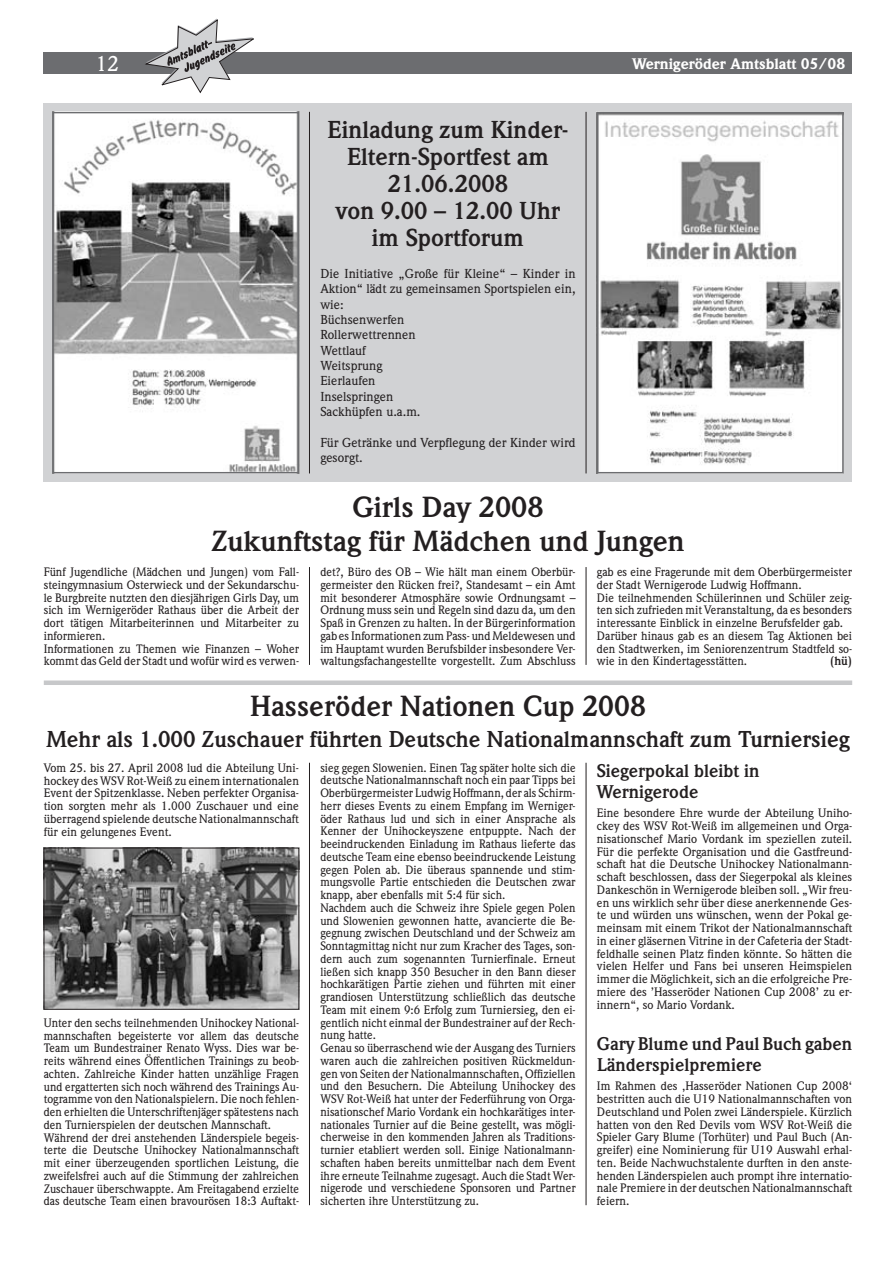
<style>
.page{position:relative;width:896px;height:1266px;background:#fff}
.page>*{position:absolute;margin:0;border:0;box-sizing:border-box;transform-origin:0 0}
.t1{font:700 28.5px/34.2px "Weidemann";color:#231f20;text-align:center}
.t2{font:700 24px/27px "Weidemann";color:#231f20;text-align:center}
.t3{font:700 22.5px "Weidemann";color:#231f20}
.t4{font:500 21px "Weidemann";color:#fff}
.t5{font:700 18px/21.6px "Weidemann";color:#231f20}
.t6{font:900 15px "Weidemann";color:#fff}
.t7{font:500 12.75px/15.3px "Weidemann";color:#231f20}
.t8{font:500 12px/12.8px "Weidemann";color:#231f20}
.t9{font:700 12px "Weidemann";color:#231f20}
</style>
<div class="page">
<div style="left:44px;top:52px;width:808px;height:22px;background:#6c6d70"></div>
<div style="left:44px;top:103px;width:808px;height:379px;background:#d1d2d4"></div>
<div style="left:44px;top:680px;width:808px;height:5px;background:#c7c8ca"></div>
<hr style="left:309px;top:112px;width:1px;height:361px;background:#231f20">
<hr style="left:309px;top:567px;width:1px;height:98px;background:#231f20">
<hr style="left:585px;top:112px;width:1px;height:361px;background:#231f20">
<hr style="left:585px;top:567px;width:1px;height:98px;background:#231f20">
<hr style="left:309px;top:762px;width:1px;height:443px;background:#231f20">
<hr style="left:585px;top:762px;width:1px;height:443px;background:#231f20">
<svg style="left:145px;top:18px;width:109px;height:75px"></svg>
<img style="left:55px;top:115px;width:241px;height:355px">
<div style="left:52px;top:112px;width:247px;height:361px;border:2px solid #6c6d70"></div>
<img style="left:600px;top:115px;width:240px;height:355px">
<div style="left:597px;top:112px;width:246px;height:361px;border:2px solid #6c6d70"></div>
<img style="left:46px;top:849px;width:251px;height:158px">
<div style="left:44px;top:847px;width:255px;height:162px;border:1px solid #231f20"></div>
<h3 class="t4" style="left:96px;top:51px;width:25px">12</h3>
<p class="t6" style="left:632px;top:54px;width:214px">Wernigeröder Amtsblatt 05/08</p>
<h2 class="t2" style="left:327px;top:116px;width:242px">Einladung zum Kinder-<br>Eltern-Sportfest am<br>21.06.2008<br>von 9.00 – 12.00 Uhr im Sportforum</h2>
<p class="t7" style="left:320px;top:266px;width:257px">Die Initiative „Große für Kleine“ – Kinder in<br>Aktion“ lädt zu gemeinsamen Sportspielen ein, wie:<br>Büchsenwerfen<br>Rollerwettrennen<br>Wettlauf<br>Weitsprung<br>Eierlaufen<br>Inselspringen<br>Sackhüpfen u.a.m.</p>
<p class="t7" style="left:320px;top:434px;width:257px">Für Getränke und Verpflegung der Kinder wird gesorgt.</p>
<h1 class="t1" style="left:211px;top:490px;width:474px">Girls Day 2008<br>Zukunftstag für Mädchen und Jungen</h1>
<p class="t8" style="left:44px;top:565px;width:257px">Fünf Jugendliche (Mädchen und Jungen) vom Fall&shy;steingymnasium Osterwieck und der Sekundarschu&shy;le Burgbreite nutzten den diesjährigen Girls Day, um sich im Wernigeröder Rathaus über die Arbeit der dort tätigen Mitarbeiterinnen und Mitarbeiter zu informieren.<br>Informationen zu Themen wie Finanzen – Woher kommt das Geld der Stadt und wofür wird es verwen-</p>
<p class="t8" style="left:320px;top:565px;width:257px;text-align:justify">det?, Büro des OB – Wie hält man einem Oberbür&shy;germeister den Rücken frei?, Standesamt – ein Amt mit besonderer Atmosphäre sowie Ordnungsamt – Ordnung muss sein und Regeln sind dazu da, um den Spaß in Grenzen zu halten. In der Bürgerinformation gab es Informationen zum Pass- und Meldewesen und im Hauptamt wurden Berufsbilder insbesondere Ver&shy;waltungsfachangestellte vorgestellt. Zum Abschluss</p>
<p class="t8" style="left:597px;top:565px;width:257px">gab es eine Fragerunde mit dem Oberbürgermeister der Stadt Wernigerode Ludwig Hoffmann.<br>Die teilnehmenden Schülerinnen und Schüler zeig&shy;ten sich zufrieden mit Veranstaltung, da es besonders interessante Einblick in einzelne Berufsfelder gab.<br>Darüber hinaus gab es an diesem Tag Aktionen bei den Stadtwerken, im Seniorenzentrum Stadtfeld so&shy;wie in den Kindertagesstätten.</p>
<p class="t9" style="left:830px;top:654px;width:24px">(hü)</p>
<h1 class="t1" style="left:250px;top:689px;width:397px">Hasseröder Nationen Cup 2008</h1>
<h3 class="t3" style="left:46px;top:726px;width:804px">Mehr als 1.000 Zuschauer führten Deutsche Nationalmannschaft zum Turniersieg</h3>
<p class="t8" style="left:44px;top:761px;width:257px;text-align:justify">Vom 25. bis 27. April 2008 lud die Abteilung Uni&shy;hockey des WSV Rot-Weiß zu einem internationalen Event der Spitzenklasse. Neben perfekter Organisa&shy;tion sorgten mehr als 1.000 Zuschauer und eine überragend spielende deutsche Nationalmannschaft für ein gelungenes Event.</p>
<p class="t8" style="left:44px;top:1016px;width:257px">Unter den sechs teilnehmenden Unihockey National&shy;mannschaften begeisterte vor allem das deutsche Team um Bundestrainer Renato Wyss. Dies war be&shy;reits während eines Öffentlichen Trainings zu beob&shy;achten. Zahlreiche Kinder hatten unzählige Fragen und ergatterten sich noch während des Trainings Au&shy;togramme von den Nationalspielern. Die noch fehlen&shy;den erhielten die Unterschriftenjäger spätestens nach den Turnierspielen der deutschen Mannschaft.<br>Während der drei anstehenden Länderspiele begeis&shy;terte die Deutsche Unihockey Nationalmannschaft mit einer überzeugenden sportlichen Leistung, die zweifelsfrei auch auf die Stimmung der zahlreichen Zuschauer überschwappte. Am Freitagabend erzielte das deutsche Team einen bravourösen 18:3 Auftakt-</p>
<p class="t8" style="left:320px;top:761px;width:257px">sieg gegen Slowenien. Einen Tag später holte sich die deutsche Nationalmannschaft noch ein paar Tipps bei Oberbürgermeister Ludwig Hoffmann, der als Schirm&shy;herr dieses Events zu einem Empfang im Werniger&shy;öder Rathaus lud und sich in einer Ansprache als Kenner der Unihockeyszene entpuppte. Nach der beeindruckenden Einladung im Rathaus lieferte das deutsche Team eine ebenso beeindruckende Leistung gegen Polen ab. Die überaus spannende und stim&shy;mungsvolle Partie entschieden die Deutschen zwar knapp, aber ebenfalls mit 5:4 für sich.<br>Nachdem auch die Schweiz ihre Spiele gegen Polen und Slowenien gewonnen hatte, avancierte die Be&shy;gegnung zwischen Deutschland und der Schweiz am Sonntagmittag nicht nur zum Kracher des Tages, son&shy;dern auch zum sogenannten Turnierfinale. Erneut ließen sich knapp 350 Besucher in den Bann dieser hochkarätigen Partie ziehen und führten mit einer grandiosen Unterstützung schließlich das deutsche Team mit einem 9:6 Erfolg zum Turniersieg, den ei&shy;gentlich nicht einmal der Bundestrainer auf der Rech&shy;nung hatte.<br>Genau so überraschend wie der Ausgang des Turniers waren auch die zahlreichen positiven Rückmeldun&shy;gen von Seiten der Nationalmannschaften, Offiziellen und den Besuchern. Die Abteilung Unihockey des WSV Rot-Weiß hat unter der Federführung von Orga&shy;nisationschef Mario Vordank ein hochkarätiges inter&shy;nationales Turnier auf die Beine gestellt, was mögli&shy;cherweise in den kommenden Jahren als Traditions&shy;turnier etabliert werden soll. Einige Nationalmann&shy;schaften haben bereits unmittelbar nach dem Event ihre erneute Teilnahme zugesagt. Auch die Stadt Wer&shy;nigerode und verschiedene Sponsoren und Partner sicherten ihre Unterstützung zu.</p>
<h3 class="t5" style="left:597px;top:760px;width:164px">Siegerpokal bleibt in<br>Wernigerode</h3>
<p class="t8" style="left:597px;top:807px;width:257px;text-align:justify">Eine besondere Ehre wurde der Abteilung Uniho&shy;ckey des WSV Rot-Weiß im allgemeinen und Orga&shy;nisationschef Mario Vordank im speziellen zuteil.<br>Für die perfekte Organisation und die Gastfreund&shy;schaft hat die Deutsche Unihockey Nationalmann&shy;schaft beschlossen, dass der Siegerpokal als kleines Dankeschön in Wernigerode bleiben soll. „Wir freu&shy;en uns wirklich sehr über diese anerkennende Ges&shy;te und würden uns wünschen, wenn der Pokal ge&shy;meinsam mit einem Trikot der Nationalmannschaft in einer gläsernen Vitrine in der Cafeteria der Stadt&shy;feldhalle seinen Platz finden könnte. So hätten die vielen Helfer und Fans bei unseren Heimspielen immer die Möglichkeit, sich an die erfolgreiche Pre&shy;miere des ’Hasseröder Nationen Cup 2008’ zu er&shy;innern“, so Mario Vordank.</p>
<h3 class="t5" style="left:597px;top:1032px;width:257px">Gary Blume und Paul Buch gaben<br>Länderspielpremiere</h3>
<p class="t8" style="left:597px;top:1079px;width:257px;text-align:justify">Im Rahmen des ‚Hasseröder Nationen Cup 2008‘ bestritten auch die U19 Nationalmannschaften von Deutschland und Polen zwei Länderspiele. Kürzlich hatten von den Red Devils vom WSV Rot-Weiß die Spieler Gary Blume (Torhüter) und Paul Buch (An&shy;greifer) eine Nominierung für U19 Auswahl erhal&shy;ten. Beide Nachwuchstalente durften in den anste&shy;henden Länderspielen auch prompt ihre internatio&shy;nale Premiere in der deutschen Nationalmannschaft feiern.</p>
</div>
